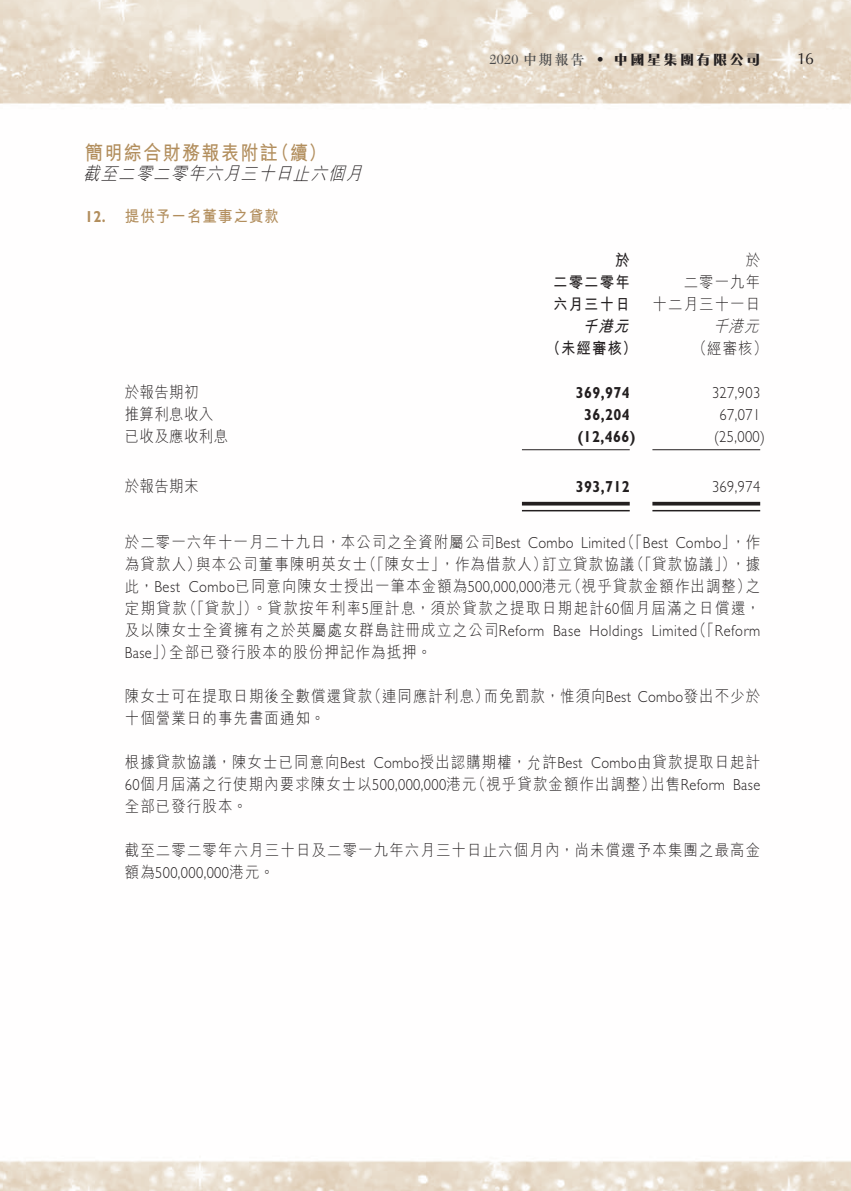
<style>
.page{position:relative;width:851px;height:1191px;background:#fff}
.page>*{position:absolute;margin:0;border:0;box-sizing:border-box;transform-origin:0 0}
._01_H1{font:700 20px "M Hei HK";letter-spacing:.08em;color:#b28e5d;scale:.9 1}
._00_txt{font:italic 300 18px "M Hei HK";color:#231f20;scale:.9 1}
._06_Notes{font:300 16px/22px "M Hei HK";letter-spacing:.08em;color:#231f20;scale:.9 1}
._06_Notes-2{font:300 16px "Gill Sans Std";letter-spacing:.03em;color:#231f20;scale:.9 1}
._06_Notes-3{font:300 16px "M Hei HK";letter-spacing:.105em;color:#231f20;scale:.9 1}
._51_N_Table_txt{font:300 16px "M Hei HK";letter-spacing:.03em;color:#231f20;scale:.9 1}
._51_N_Table_txt-2{font:300 16px "Gill Sans Std";letter-spacing:.03em;color:#231f20;scale:.9 1}
._51_N_Table_txt-3{font:700 16px "Gill Sans Std";letter-spacing:.03em;color:#231f20;scale:.9 1}
._51_N_Table_txt-4{font:700 16px "M Hei HK";letter-spacing:.08em;color:#231f20;scale:.9 1}
._07_NH1{font:700 16px "M Hei HK";letter-spacing:.08em;color:#b28e5d;scale:.9 1}
._51_N_Table_txt-5{font:300 16px "M Hei HK";letter-spacing:.08em;color:#231f20;scale:.9 1}
._07_NH1-2{font:700 16px "Gill Sans Std";color:#b28e5d;scale:.9 1}
._51_N_Table_txt-6{font:italic 300 16px "M Hei HK";color:#231f20;scale:.9 1}
._51_N_Table_txt-7{font:italic 700 16px "M Hei HK";color:#231f20;scale:.9 1}
.t1{font:16px "Optima LT Std";color:#231f20}
.t2{font:800 14px "M Razor HK";letter-spacing:.18em;color:#231f20}
.t3{font:14px "New Caledonia LT Std";color:#4b4c4d}
.t4{font:500 14px "Optima LT Std";color:#231f20}
.s1{font-family:"M Sung HK";font-weight:500}
.s2{font-family:"Gill Sans Std"}
.s3{font-family:"M Hei HK"}
</style>
<div class="page">
<img style="left:1px;top:0;width:849px;height:1191px">
<hr style="left:522px;top:449px;width:107px;height:1px;background:#231f20">
<hr style="left:652px;top:449px;width:108px;height:1px;background:#231f20">
<hr style="left:522px;top:502px;width:107px;height:3px;background:#231f20">
<hr style="left:522px;top:510px;width:107px;height:1px;background:#231f20">
<hr style="left:652px;top:502px;width:108px;height:3px;background:#231f20">
<hr style="left:652px;top:510px;width:108px;height:1px;background:#231f20">
<p class="_01_H1" style="left:85px;top:138px;width:216px">簡明綜合財務報表附註</p>
<p class="_00_txt" style="left:83px;top:161px;width:318px">截至二零二零年六月三十日止六個月</p>
<p class="_07_NH1" style="left:125px;top:205px;width:173px">提供予一名董事之貸款</p>
<p class="_01_H1" style="left:271px;top:138px;width:63px">（續(</p>
<p class="_07_NH1-2" style="left:85px;top:207px;width:24px">12.</p>
<p class="_51_N_Table_txt" style="left:125px;top:381px;width:83px">於報告期初</p>
<p class="_51_N_Table_txt" style="left:125px;top:403px;width:100px">推算利息收入</p>
<p class="_51_N_Table_txt" style="left:125px;top:425px;width:116px">已收及應收利息</p>
<p class="_51_N_Table_txt" style="left:125px;top:475px;width:83px">於報告期末</p>
<p class="t3" style="left:489px;top:52px;width:96px">2020 <span class="s1">中期報告</span></p>
<p class="t4" style="left:596px;top:52px;width:8px">•</p>
<p class="t2" style="left:614px;top:50px;width:148px">中國星集團有限公司</p>
<p class="_51_N_Table_txt-4" style="left:615px;top:249px;width:18px">於</p>
<p class="_51_N_Table_txt-4" style="left:553px;top:271px;width:86px">二零二零年</p>
<p class="_51_N_Table_txt-4" style="left:553px;top:293px;width:86px">六月三十日</p>
<p class="_51_N_Table_txt-7" style="left:582px;top:315px;width:58px">千港元</p>
<p class="_51_N_Table_txt" style="left:745px;top:249px;width:18px">於</p>
<p class="_51_N_Table_txt" style="left:683px;top:271px;width:86px">二零一九年</p>
<p class="_51_N_Table_txt-5" style="left:652px;top:293px;width:121px">十二月三十一日</p>
<p class="_51_N_Table_txt-6" style="left:713px;top:315px;width:58px">千港元</p>
<p class="_51_N_Table_txt-4" style="left:546px;top:337px;width:102px">（未經審核）</p>
<p class="_51_N_Table_txt" style="left:692px;top:337px;width:85px">（經審核(</p>
<p class="_51_N_Table_txt-3" style="left:575px;top:383px;width:62px">369,974</p>
<p class="_51_N_Table_txt-2" style="left:712px;top:384px;width:55px">327,903</p>
<p class="_51_N_Table_txt-3" style="left:584px;top:405px;width:52px">36,204</p>
<p class="_51_N_Table_txt-2" style="left:719px;top:406px;width:47px">67,071</p>
<p class="_51_N_Table_txt-3" style="left:577px;top:427px;width:65px">)12,466(</p>
<p class="_51_N_Table_txt-2" style="left:714px;top:428px;width:58px">)25,000(</p>
<p class="_51_N_Table_txt-3" style="left:575px;top:477px;width:62px">393,712</p>
<p class="_51_N_Table_txt-2" style="left:712px;top:478px;width:55px">369,974</p>
<p class="_06_Notes" style="left:125px;top:530px;width:441px">於二零一六年十一月二十九日，本公司之全資附屬公司<span class="s2">Best</span></p>
<p class="_06_Notes-2" style="left:528px;top:534px;width:52px">Combo</p>
<p class="_06_Notes-2" style="left:620px;top:534px;width:54px"><span class="s3">（「</span>Best</p>
<p class="_06_Notes-2" style="left:581px;top:534px;width:51px">Limited</p>
<p class="_06_Notes-2" style="left:675px;top:534px;width:95px">Combo <span class="s3">，」 作</span></p>
<p class="_06_Notes" style="left:125px;top:552px;width:86px">為貸款人）</p>
<p class="_06_Notes" style="left:542px;top:552px;width:104px">訂立貸款協議</p>
<p class="_06_Notes" style="left:629px;top:552px;width:119px">（「貸款協議」）</p>
<p class="_06_Notes" style="left:362px;top:552px;width:206px">（「陳女士 ，」 作為借款人）</p>
<p class="_06_Notes" style="left:196px;top:552px;width:191px">與本公司董事陳明英女士</p>
<p class="_06_Notes" style="left:731px;top:552px;width:34px">，據</p>
<p class="_06_Notes-2" style="left:125px;top:578px;width:63px"><span class="s3">此，</span>Best</p>
<p class="_06_Notes" style="left:567px;top:574px;width:216px">（視乎貸款金額作出調整 之）</p>
<p class="_06_Notes" style="left:189px;top:574px;width:427px"><span class="s2">Combo</span>已同意向陳女士授出一筆本金額為<span class="s2">500,000,000</span>港元</p>
<p class="_06_Notes" style="left:125px;top:596px;width:70px">定期貸款</p>
<p class="_06_Notes-3" style="left:182px;top:597px;width:643px">（「貸款」）。貸款按年利率<span class="s2">5</span>厘計息，須於貸款之提取日期起計<span class="s2">60</span>個月屆滿之日償還，</p>
<p class="_06_Notes" style="left:169px;top:618px;width:418px;text-indent:-44px">及以陳女士全資擁有之於英屬處女群島註冊成立之公司<span class="s2">Reform</span>全部已發行股本的股份押記作為抵押。</p>
<p class="_06_Notes-2" style="left:125px;top:644px;width:56px">Base<span class="s3">」）</span></p>
<p class="_06_Notes-2" style="left:553px;top:622px;width:32px">Base</p>
<p class="_06_Notes-2" style="left:589px;top:622px;width:61px">Holdings</p>
<p class="_06_Notes-2" style="left:692px;top:622px;width:77px"><span class="s3">（「</span>Reform</p>
<p class="_06_Notes-2" style="left:651px;top:622px;width:52px">Limited</p>
<p class="_06_Notes" style="left:125px;top:684px;width:276px">陳女士可在提取日期後全數償還貸款十個營業日的事先書面通知。</p>
<p class="_06_Notes" style="left:367px;top:684px;width:137px">（連同應計利息）</p>
<p class="_06_Notes" style="left:484px;top:684px;width:308px">而免罰款，惟須向<span class="s2">Best Combo</span>發出不少於</p>
<p class="_06_Notes" style="left:125px;top:750px;width:269px">根據貸款協議，陳女士已同意向<span class="s2">Best</span></p>
<p class="_06_Notes-2" style="left:374px;top:754px;width:233px">Combo<span class="s3">授出認購期權，允許</span>Best</p>
<p class="_06_Notes" style="left:591px;top:750px;width:189px"><span class="s2">Combo</span>由貸款提取日起計</p>
<p class="_06_Notes" style="left:471px;top:772px;width:206px">（視乎貸款金額作出調整）</p>
<p class="_06_Notes-2" style="left:650px;top:776px;width:84px"><span class="s3">出售</span>Reform</p>
<p class="_06_Notes" style="left:125px;top:772px;width:392px"><span class="s2">60</span>個月屆滿之行使期內要求陳女士以<span class="s2">500,000,000</span>港元全部已發行股本。</p>
<p class="_06_Notes" style="left:125px;top:838px;width:707px">截至二零二零年六月三十日及二零一九年六月三十日止六個月內，尚未償還予本集團之最高金額為<span class="s2">500,000,000</span>港元。</p>
<p class="_06_Notes-2" style="left:733px;top:776px;width:31px">Base</p>
<p class="t1" style="left:797px;top:50px;width:18px">16</p>
</div>
